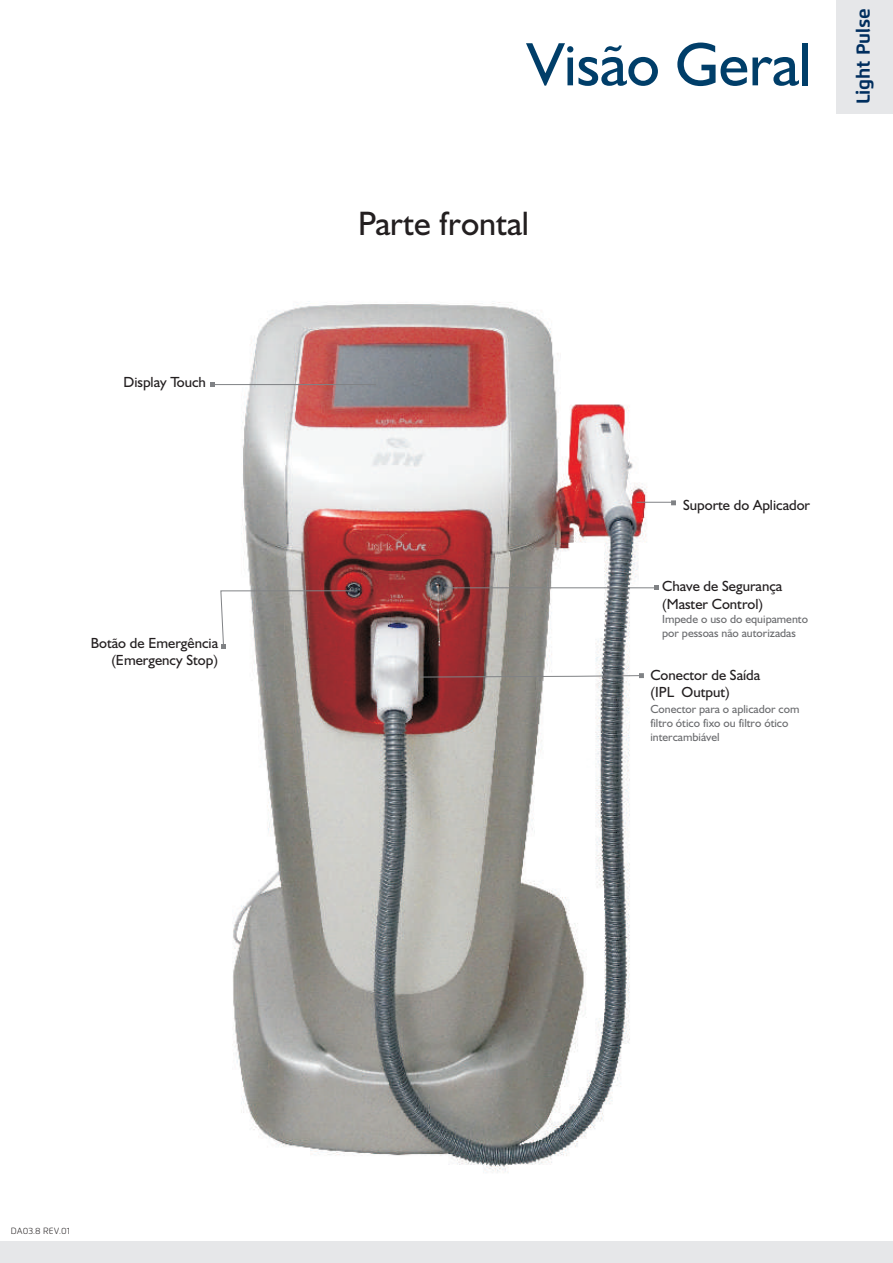
<style>
.page{position:relative;width:893px;height:1263px;background:#fff}
.page>*{position:absolute;margin:0;border:0;box-sizing:border-box;transform-origin:0 0}
.t1{font:61.65px "HTM Humanist 521 BT";color:#003e69}
.t2{font:34.05px "HTM Humanist 521 BT";color:#231f20}
.t3{font:700 18.75px "Flexo";color:#002e5e}
.t4{font:14.7px/17.5px "HTM Humanist 521 BT";color:#231f20}
.t5{font:11.85px/14.1px "HTM Humanist 521 BT";color:#6c6d70}
.t6{font:300 9px "Flexo";color:#231f20}
</style>
<div class="page">
<img style="left:220px;top:301px;width:437px;height:872px">
<svg style="left:445px;top:585px;width:214px;height:5px"></svg>
<div style="left:0;top:1241px;width:893px;height:22px;background:#e6e7e9"></div>
<div style="left:837px;top:0;width:56px;height:113px;background:#e6e7e9"></div>
<svg style="left:671px;top:500px;width:5px;height:5px"></svg>
<hr style="left:636px;top:502px;width:37px;height:1px;background:#808285">
<svg style="left:419px;top:673px;width:225px;height:5px"></svg>
<svg style="left:210px;top:382px;width:5px;height:5px"></svg>
<svg style="left:221px;top:590px;width:133px;height:59px"></svg>
<hr style="left:212px;top:384px;width:164px;height:1px;background:#808285">
<p class="t4" style="left:123px;top:375px;width:84px">Display Touch</p>
<p class="t4" style="left:91px;top:635px;width:129px;text-align:right">Botão de Emergência (Emergency Stop)</p>
<h1 class="t1" style="left:527px;top:38px;width:286px">Visão Geral</h1>
<h2 class="t2" style="left:358px;top:209px;width:172px">Parte frontal</h2>
<p class="t3" style="left:855px;top:104px;width:98px;rotate:-90deg">Light Pulse</p>
<p class="t4" style="left:683px;top:497px;width:129px">Suporte do Aplicador</p>
<p class="t4" style="left:662px;top:578px;width:122px">Chave de Segurança (Master Control)</p>
<p class="t5" style="left:662px;top:613px;width:147px">Impede o uso do equipamento por pessoas não autorizadas</p>
<p class="t4" style="left:650px;top:667px;width:111px">Conector de Saída (IPL Output)</p>
<p class="t5" style="left:650px;top:702px;width:151px">Conector para o aplicador com filtro ótico fixo ou filtro ótico intercambiável</p>
<p class="t6" style="left:11px;top:1227px;width:60px">DA03.8 REV.01</p>
</div>
